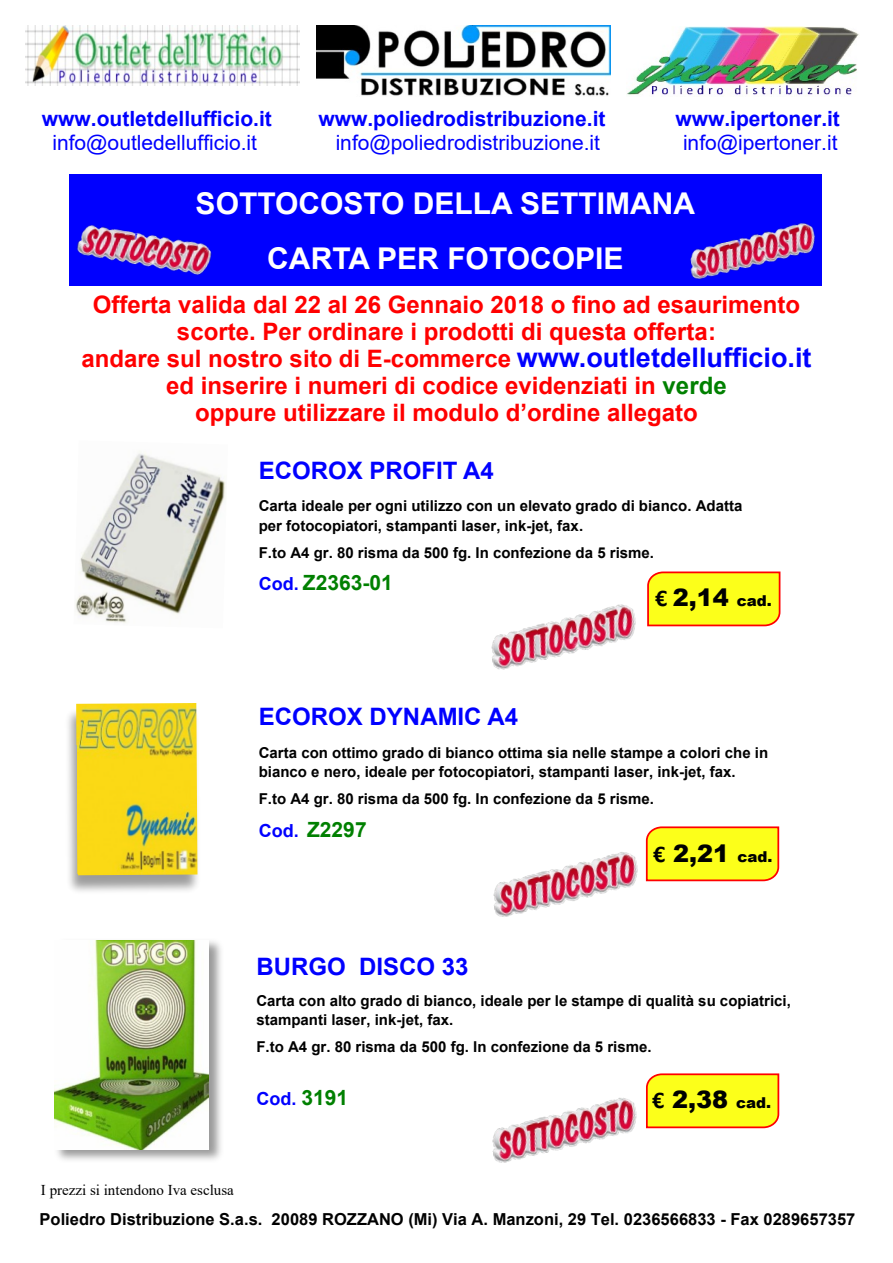
<style>
.page{position:relative;width:893px;height:1263px;background:#fff}
.page>*{position:absolute;margin:0;border:0;box-sizing:border-box;transform-origin:0 0}
.t1{font:700 30px/55.5px "Arial";color:#fff;text-align:center}
.t2{font:700 24px/27px "Arial";color:#f00;text-align:center}
.t3{font:700 24px "Arial";color:#00f}
.t4{font:900 24px "Arial";color:#000}
.t5{font:21px "Arial";color:#00f}
.t6{font:700 21px "Arial";color:#00f}
.t7{font:700 21px "Arial";color:#008000}
.t8{font:700 18px "Arial";color:#00f}
.t9{font:700 16.5px "Arial";color:#000}
.t10{font:700 15px/19.5px "Arial";color:#000}
.t11{font:15px "Times New Roman";color:#000}
.s1{font-size:27px;color:#00f}
.s2{color:#008000}
.s3{font-size:18px;color:#00f}
.s4{font-family:"Calibri";font-weight:700}
.s5{font-size:15px}
.s6{font-size:21px;color:#008000}
</style>
<div class="page">
<div style="left:69px;top:175px;width:752px;height:55px;background:#00f"></div>
<div style="left:69px;top:230px;width:752px;height:56px;background:#00f"></div>
<img style="left:690px;top:214px;width:132px;height:72px">
<img style="left:76px;top:225px;width:136px;height:50px">
<img style="left:26px;top:26px;width:273px;height:59px">
<img style="left:317px;top:26px;width:294px;height:70px">
<img style="left:627px;top:26px;width:232px;height:70px">
<img style="left:57px;top:941px;width:164px;height:219px">
<img style="left:54px;top:940px;width:154px;height:209px">
<img style="left:68px;top:711px;width:130px;height:181px">
<img style="left:76px;top:703px;width:121px;height:172px">
<img style="left:75px;top:451px;width:151px;height:172px">
<svg style="left:647px;top:571px;width:134px;height:56px;background:#fceb20"></svg>
<img style="left:491px;top:595px;width:160px;height:75px">
<svg style="left:645px;top:826px;width:135px;height:56px;background:#fceb21"></svg>
<img style="left:493px;top:842px;width:160px;height:75px">
<svg style="left:646px;top:1073px;width:134px;height:56px;background:#fceb21"></svg>
<img style="left:492px;top:1088px;width:160px;height:75px">
<h3 class="t6" style="left:42px;top:111px;width:231px">www.outletdellufficio.it</h3>
<h3 class="t6" style="left:318px;top:111px;width:289px">www.poliedrodistribuzione.it</h3>
<h3 class="t6" style="left:675px;top:111px;width:166px">www.ipertoner.it</h3>
<h3 class="t5" style="left:52px;top:135px;width:206px">info@outledellufficio.it</h3>
<h3 class="t5" style="left:336px;top:135px;width:266px">info@poliedrodistribuzione.it</h3>
<h3 class="t5" style="left:683px;top:135px;width:156px">info@ipertoner.it</h3>
<h1 class="t1" style="left:196px;top:178px;width:501px">SOTTOCOSTO DELLA SETTIMANA<br>CARTA PER FOTOCOPIE</h1>
<p class="t2" style="left:81px;top:293px;width:731px">Offerta valida dal 22 al 26 Gennaio 2018 o fino ad esaurimento scorte. Per ordinare i prodotti di questa offerta:<br>andare sul nostro sito di E-commerce <span class="s1">www.outletdellufficio.it </span>ed inserire i numeri di codice evidenziati in <span class="s2">verde<br></span>oppure utilizzare il modulo d’ordine allegato</p>
<h2 class="t3" style="left:259px;top:461px;width:237px">ECOROX PROFIT A4</h2>
<p class="t10" style="left:259px;top:497px;width:485px">Carta ideale per ogni utilizzo con un elevato grado di bianco. Adatta per fotocopiatori, stampanti laser, ink-jet, fax.</p>
<p class="t10" style="left:259px;top:544px;width:397px">F.to A4 gr. 80 risma da 500 fg. In confezione da 5 risme.</p>
<h3 class="t7" style="left:259px;top:575px;width:136px"><span class="s3">Cod.</span> Z2363-01</h3>
<h2 class="t4" style="left:655px;top:589px;width:118px"><span class="s4">€</span> 2,14 <span class="s5">cad.</span></h2>
<h2 class="t3" style="left:259px;top:708px;width:261px">ECOROX DYNAMIC A4</h2>
<p class="t10" style="left:259px;top:744px;width:511px">Carta con ottimo grado di bianco ottima sia nelle stampe a colori che in bianco e nero, ideale per fotocopiatori, stampanti laser, ink-jet, fax.</p>
<p class="t10" style="left:259px;top:791px;width:397px">F.to A4 gr. 80 risma da 500 fg. In confezione da 5 risme.</p>
<h3 class="t7" style="left:259px;top:821px;width:109px"><span class="s3">Cod.</span> Z2297</h3>
<h2 class="t4" style="left:653px;top:845px;width:121px"><span class="s4">€</span> 2,21 <span class="s5">cad.</span></h2>
<h2 class="t3" style="left:256px;top:958px;width:214px">BURGO DISCO 33</h2>
<p class="t10" style="left:256px;top:992px;width:536px">Carta con alto grado di bianco, ideale per le stampe di qualità su copiatrici, stampanti laser, ink-jet, fax.</p>
<p class="t10" style="left:256px;top:1039px;width:397px">F.to A4 gr. 80 risma da 500 fg. In confezione da 5 risme.</p>
<p class="t8" style="left:256px;top:1092px;width:93px">Cod. <span class="s6">3191</span></p>
<h2 class="t4" style="left:652px;top:1091px;width:121px"><span class="s4">€</span> 2,38 <span class="s5">cad.</span></h2>
<p class="t11" style="left:41px;top:1185px;width:194px">I prezzi si intendono Iva esclusa</p>
<p class="t9" style="left:40px;top:1213px;width:817px">Poliedro Distribuzione S.a.s. 20089 ROZZANO (Mi) Via A. Manzoni, 29 Tel. 0236566833 - Fax 0289657357</p>
</div>
